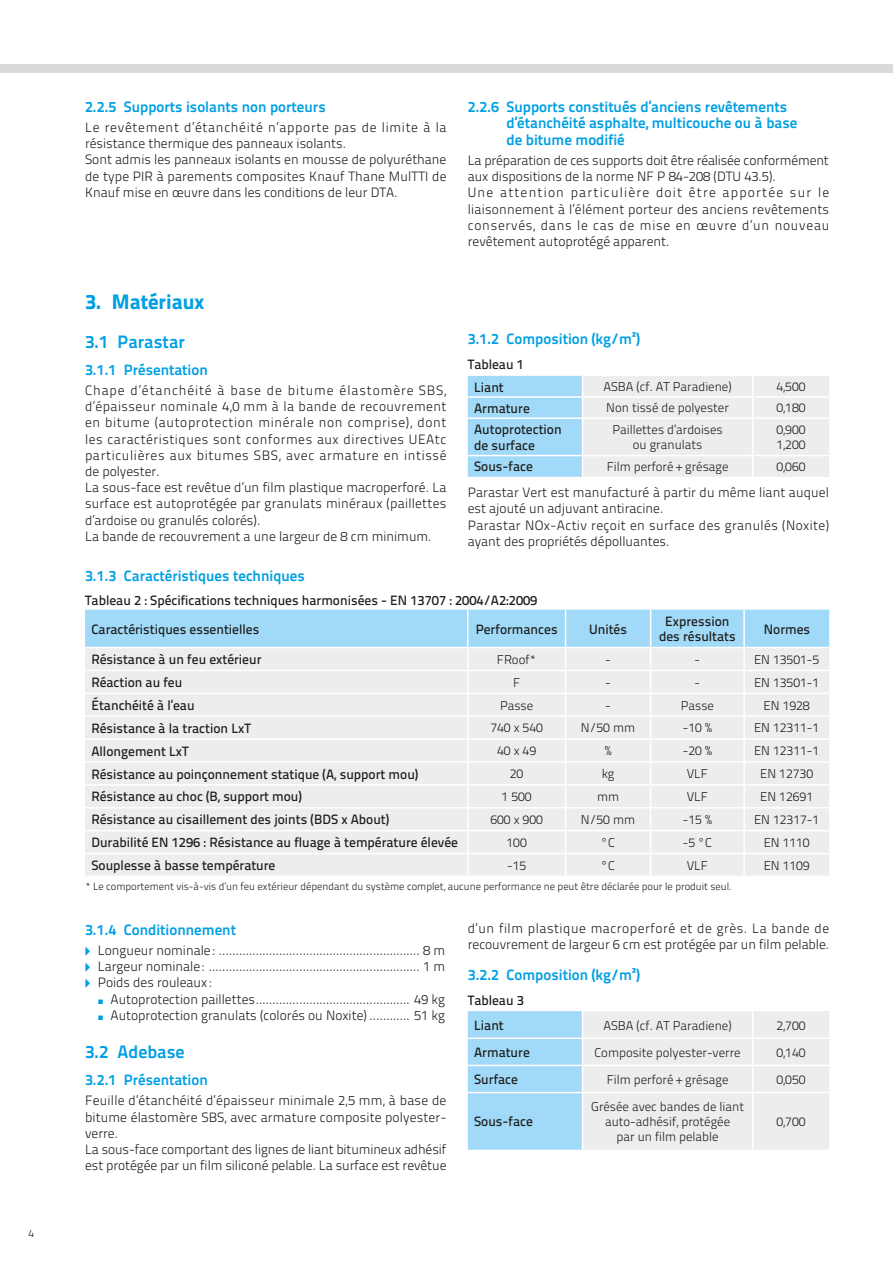
<style>
.page{position:relative;width:893px;height:1263px;background:#fff}
.page>*{position:absolute;margin:0;border:0;box-sizing:border-box;transform-origin:0 0}
.t1{font:21px "Titillium Text 25 L 999 wt";color:#009fe3}
.t2{font:18px "Titillium Text 25 L 800 wt";color:#009fe3}
.t3{font:15px/16.5px "Titillium Text 25 L 800 wt";color:#009fe3}
.t4{font:13.5px/16.2px "Titillium Text 25 L 250 wt";letter-spacing:.01em;color:#1d1d1b}
.t5{font:13.5px/22px "Titillium Text 25 L 600 wt";color:#1d1d1b}
.t6{font:13.5px/16.2px "Titillium Text 25 L 250 wt";letter-spacing:.035em;color:#1d1d1b}
.t7{font:12.75px/15.3px "Titillium Text 25 L 250 wt";color:#1d1d1b;text-align:center}
.t8{font:10.5px "Titillium Text 25 L 250 wt";color:#1d1d1b}
</style>
<div class="page">
<div style="left:0;top:64px;width:893px;height:8px;background:#dadada"></div>
<svg style="left:468px;top:376px;width:361px;height:101px;background:#d7e8f1"></svg>
<svg style="left:85px;top:610px;width:744px;height:266px;background:#e3ebef"></svg>
<hr style="left:744px;top:853px;width:85px;height:1px;background:#fff">
<hr style="left:743px;top:854px;width:2px;height:22px;background:#fff">
<svg style="left:468px;top:1011px;width:361px;height:139px;background:#d6e7f0"></svg>
<hr style="left:468px;top:1092px;width:115px;height:1px;background:#fff">
<hr style="left:583px;top:1092px;width:170px;height:1px;background:#fff">
<hr style="left:582px;top:1093px;width:1px;height:57px;background:#fff">
<hr style="left:753px;top:1092px;width:76px;height:1px;background:#fff">
<hr style="left:752px;top:1093px;width:1px;height:57px;background:#fff">
<p class="t8" style="left:28px;top:1225px;width:7px">4</p>
<p class="t3" style="left:85px;top:97px;width:242px">2.2.5 Supports isolants non porteurs</p>
<p class="t4" style="left:85px;top:118px;width:363px">Le revêtement d’étanchéité n’apporte pas de limite à la résistance thermique des panneaux isolants.<br>Sont admis les panneaux isolants en mousse de polyuréthane de type PIR à parements composites Knauf Thane MulTTI de Knauf mise en œuvre dans les conditions de leur DTA.</p>
<h1 class="t1" style="left:85px;top:286px;width:121px">3. Matériaux</h1>
<h2 class="t2" style="left:85px;top:328px;width:101px">3.1 Parastar</h2>
<p class="t3" style="left:85px;top:360px;width:124px">3.1.1 Présentation</p>
<p class="t6" style="left:85px;top:381px;width:363px">Chape d’étanchéité à base de bitume élastomère SBS, d’épaisseur nominale 4,0 mm à la bande de recouvrement en bitume (autoprotection minérale non comprise), dont les caractéristiques sont conformes aux directives UEAtc particulières aux bitumes SBS, avec armature en intissé de polyester.<br>La sous-face est revêtue d’un film plastique macroperforé. La surface est autoprotégée par granulats minéraux (paillettes d’ardoise ou granulés colorés).<br>La bande de recouvrement a une largeur de 8 cm minimum.</p>
<p class="t3" style="left:507px;top:97px;width:292px;text-indent:-39px">2.2.6 Supports constitués d’anciens revêtements d’étanchéité asphalte, multicouche ou à base de bitume modifié</p>
<p class="t4" style="left:468px;top:151px;width:363px">La préparation de ces supports doit être réalisée conformément aux dispositions de la norme NF P 84-208 (DTU 43.5).<br>Une attention particulière doit être apportée sur le liaisonnement à l’élément porteur des anciens revêtements conservés, dans le cas de mise en œuvre d’un nouveau revêtement autoprotégé apparent.</p>
<p class="t3" style="left:468px;top:330px;width:174px">3.1.2 Composition (kg/m²)</p>
<p class="t5" style="left:474px;top:353px;width:51px;text-indent:-6px">Tableau 1<br>Liant</p>
<p class="t7" style="left:603px;top:378px;width:130px">ASBA (cf. AT Paradiene)</p>
<p class="t7" style="left:776px;top:378px;width:31px">4,500</p>
<p class="t5" style="left:474px;top:396px;width:57px">Armature</p>
<p class="t7" style="left:606px;top:400px;width:124px">Non tissé de polyester</p>
<p class="t7" style="left:776px;top:400px;width:31px">0,180</p>
<p class="t5" style="left:474px;top:420px;width:89px;line-height:16.2px">Autoprotection de surface</p>
<p class="t7" style="left:612px;top:421px;width:112px">Paillettes d’ardoises ou granulats</p>
<p class="t7" style="left:776px;top:421px;width:31px;text-align:left">0,900<br>1,200</p>
<p class="t5" style="left:474px;top:455px;width:60px">Sous-face</p>
<p class="t7" style="left:607px;top:458px;width:123px">Film perforé + grésage</p>
<p class="t7" style="left:776px;top:458px;width:31px">0,060</p>
<p class="t4" style="left:468px;top:484px;width:363px">Parastar Vert est manufacturé à partir du même liant auquel est ajouté un adjuvant antiracine.<br>Parastar NOx-Activ reçoit en surface des granulés (Noxite) ayant des propriétés dépolluantes.</p>
<p class="t3" style="left:85px;top:566px;width:221px">3.1.3 Caractéristiques techniques</p>
<p class="t5" style="left:91px;top:584px;width:448px;line-height:29.1px;text-indent:-6px">Tableau 2 : Spécifications techniques harmonisées - EN 13707 : 2004/A2:2009<br>Caractéristiques essentielles</p>
<p class="t5" style="left:476px;top:617px;width:83px">Performances</p>
<p class="t5" style="left:589px;top:617px;width:39px">Unités</p>
<p class="t5" style="left:659px;top:613px;width:78px;line-height:15px;text-align:center">Expression des résultats</p>
<p class="t5" style="left:764px;top:617px;width:48px">Normes</p>
<p class="t5" style="left:91px;top:647px;width:172px">Résistance à un feu extérieur</p>
<p class="t7" style="left:497px;top:651px;width:41px">FRoof*</p>
<p class="t7" style="left:605px;top:651px;width:7px">-</p>
<p class="t7" style="left:695px;top:651px;width:7px">-</p>
<p class="t7" style="left:754px;top:651px;width:67px">EN 13501-5</p>
<p class="t5" style="left:91px;top:670px;width:92px">Réaction au feu</p>
<p class="t7" style="left:513px;top:674px;width:9px">F</p>
<p class="t7" style="left:605px;top:674px;width:7px">-</p>
<p class="t7" style="left:695px;top:674px;width:7px">-</p>
<p class="t7" style="left:754px;top:674px;width:67px">EN 13501-1</p>
<p class="t5" style="left:91px;top:693px;width:105px">Étanchéité à l’eau</p>
<p class="t7" style="left:500px;top:697px;width:35px">Passe</p>
<p class="t7" style="left:605px;top:697px;width:7px">-</p>
<p class="t7" style="left:681px;top:697px;width:35px">Passe</p>
<p class="t7" style="left:764px;top:697px;width:48px">EN 1928</p>
<p class="t5" style="left:91px;top:716px;width:161px">Résistance à la traction LxT</p>
<p class="t7" style="left:490px;top:720px;width:54px">740 x 540</p>
<p class="t7" style="left:581px;top:720px;width:56px">N/50 mm</p>
<p class="t7" style="left:683px;top:720px;width:30px">-10 %</p>
<p class="t7" style="left:754px;top:720px;width:67px">EN 12311-1</p>
<p class="t5" style="left:91px;top:739px;width:99px">Allongement LxT</p>
<p class="t7" style="left:497px;top:742px;width:40px">40 x 49</p>
<p class="t7" style="left:605px;top:742px;width:8px">%</p>
<p class="t7" style="left:683px;top:742px;width:30px">-20 %</p>
<p class="t7" style="left:754px;top:742px;width:67px">EN 12311-1</p>
<p class="t5" style="left:91px;top:762px;width:328px">Résistance au poinçonnement statique (A, support mou)</p>
<p class="t7" style="left:510px;top:765px;width:15px">20</p>
<p class="t7" style="left:602px;top:765px;width:14px">kg</p>
<p class="t7" style="left:687px;top:765px;width:23px">VLF</p>
<p class="t7" style="left:760px;top:765px;width:54px">EN 12730</p>
<p class="t5" style="left:91px;top:785px;width:212px">Résistance au choc (B, support mou)</p>
<p class="t7" style="left:502px;top:788px;width:32px">1 500</p>
<p class="t7" style="left:597px;top:788px;width:24px">mm</p>
<p class="t7" style="left:687px;top:788px;width:23px">VLF</p>
<p class="t7" style="left:760px;top:788px;width:54px">EN 12691</p>
<p class="t5" style="left:91px;top:808px;width:299px">Résistance au cisaillement des joints (BDS x About)</p>
<p class="t7" style="left:490px;top:811px;width:54px">600 x 900</p>
<p class="t7" style="left:581px;top:811px;width:56px">N/50 mm</p>
<p class="t7" style="left:683px;top:811px;width:30px">-15 %</p>
<p class="t7" style="left:754px;top:811px;width:67px">EN 12317-1</p>
<p class="t5" style="left:91px;top:831px;width:368px">Durabilité EN 1296 : Résistance au fluage à température élevée</p>
<p class="t7" style="left:506px;top:834px;width:22px">100</p>
<p class="t7" style="left:601px;top:834px;width:15px">°C</p>
<p class="t7" style="left:683px;top:834px;width:30px">-5 °C</p>
<p class="t7" style="left:764px;top:834px;width:48px">EN 1110</p>
<p class="t5" style="left:91px;top:853px;width:186px">Souplesse à basse température</p>
<p class="t7" style="left:507px;top:857px;width:21px">-15</p>
<p class="t7" style="left:601px;top:857px;width:15px">°C</p>
<p class="t7" style="left:687px;top:857px;width:23px">VLF</p>
<p class="t7" style="left:764px;top:857px;width:48px">EN 1109</p>
<p class="t8" style="left:85px;top:878px;width:646px">* Le comportement vis-à-vis d’un feu extérieur dépendant du système complet, aucune performance ne peut être déclarée pour le produit seul.</p>
<p class="t3" style="left:85px;top:920px;width:153px">3.1.4 Conditionnement</p>
<p class="t4" style="left:98px;top:941px;width:125px">Longueur nominale: .............................................................</p>
<p class="t4" style="left:423px;top:941px;width:24px">8m</p>
<p class="t4" style="left:98px;top:958px;width:114px">Largeur nominale: ................................................................</p>
<p class="t4" style="left:423px;top:958px;width:24px">1m</p>
<p class="t4" style="left:111px;top:974px;width:149px;text-indent:-13px">Poids des rouleaux :<br>Autoprotection paillettes...............................................</p>
<p class="t4" style="left:468px;top:919px;width:363px">d’un film plastique macroperforé et de grès. La bande de recouvrement de largeur 6 cm est protégée par un film pelable.</p>
<p class="t3" style="left:468px;top:965px;width:174px">3.2.2 Composition (kg/m²)</p>
<p class="t5" style="left:474px;top:987px;width:51px;line-height:25px;text-indent:-6px">Tableau 3<br>Liant</p>
<p class="t4" style="left:414px;top:990px;width:33px">49 kg</p>
<p class="t4" style="left:111px;top:1006px;width:261px">Autoprotection granulats (colorés ou Noxite).............</p>
<p class="t4" style="left:414px;top:1006px;width:33px">51 kg</p>
<h2 class="t2" style="left:85px;top:1038px;width:101px">3.2 Adebase</h2>
<p class="t3" style="left:85px;top:1070px;width:124px">3.2.1 Présentation</p>
<p class="t4" style="left:85px;top:1092px;width:363px">Feuille d’étanchéité d’épaisseur minimale 2,5 mm, à base de bitume élastomère SBS, avec armature composite polyester&shy;verre.<br>La sous-face comportant des lignes de liant bitumineux adhésif est protégée par un film siliconé pelable. La surface est revêtue</p>
<p class="t7" style="left:603px;top:1017px;width:130px">ASBA (cf. AT Paradiene)</p>
<p class="t7" style="left:776px;top:1017px;width:31px">2,700</p>
<p class="t5" style="left:474px;top:1040px;width:57px">Armature</p>
<p class="t7" style="left:594px;top:1044px;width:148px">Composite polyester-verre</p>
<p class="t7" style="left:776px;top:1044px;width:31px">0,140</p>
<p class="t5" style="left:474px;top:1067px;width:45px">Surface</p>
<p class="t7" style="left:607px;top:1071px;width:123px">Film perforé + grésage</p>
<p class="t7" style="left:776px;top:1071px;width:31px">0,050</p>
<p class="t5" style="left:474px;top:1110px;width:60px">Sous-face</p>
<p class="t7" style="left:591px;top:1098px;width:154px">Grésée avec bandes de liant auto-adhésif, protégée<br>par un film pelable</p>
<p class="t7" style="left:776px;top:1113px;width:31px">0,700</p>
</div>
